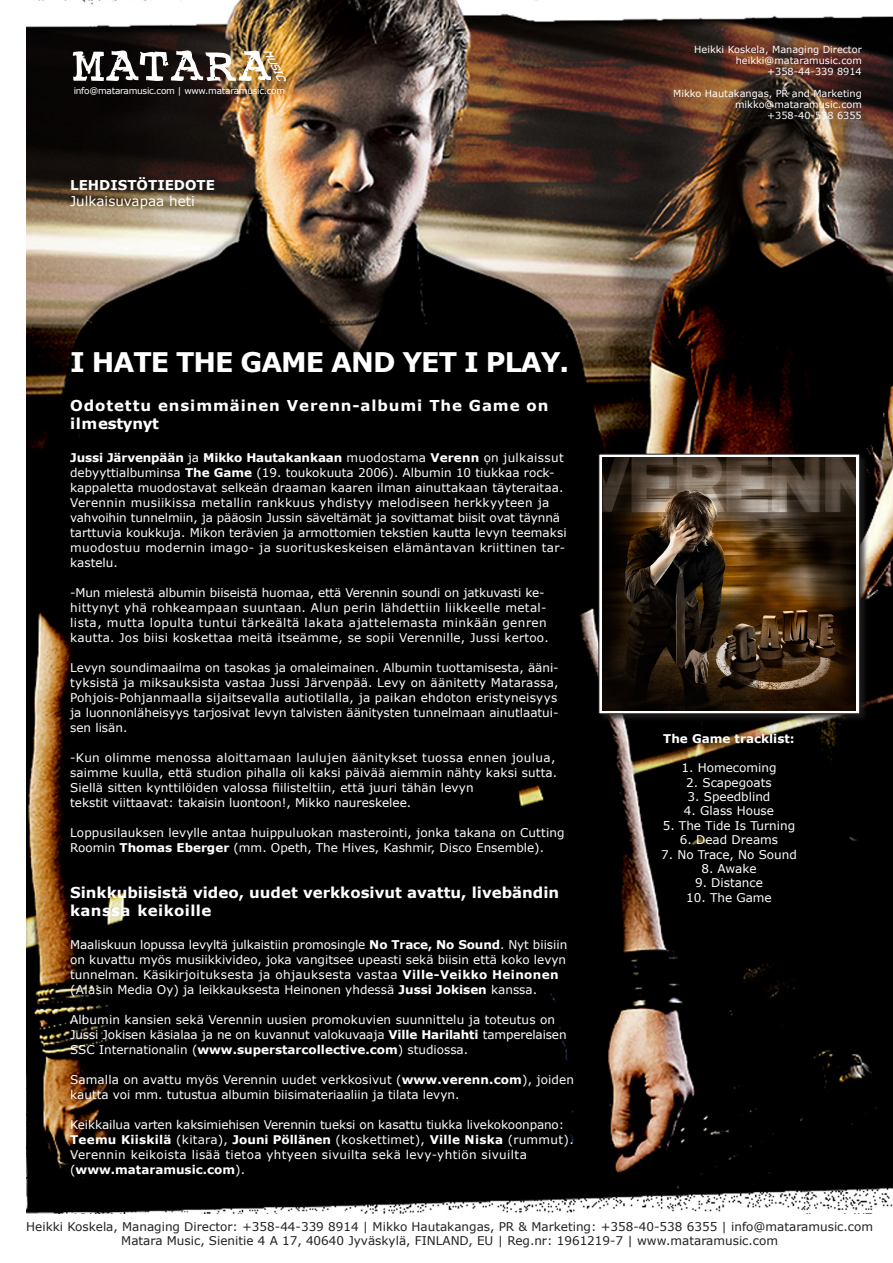
<style>
.page{position:relative;width:893px;height:1263px;background:#fff}
.page>*{position:absolute;margin:0;border:0;box-sizing:border-box;transform-origin:0 0}
.t1{font:57px "Crud";letter-spacing:.02em;color:#fff}
.t2{font:700 27px "Verdana";letter-spacing:-.04em;color:#fff}
.t3{font:700 15px/18px "Verdana";color:#fff}
.t4{font:700 15px/18px "Verdana";letter-spacing:.06em;color:#fff}
.t5{font:13.5px "Verdana";color:#fff}
.t6{font:700 13.5px "Verdana";color:#fff}
.t7{font:12px/15px "Verdana";color:#fff}
.t8{font:12px/15px "Verdana";letter-spacing:.02em;color:#fff}
.t9{font:12px/14.4px "Verdana";color:#231f20;text-align:center}
.t10{font:700 12px "Verdana";color:#fff}
.t11{font:italic 11.4px "White Rabbit";color:#fff;scale:1.15 1}
.t12{font:9.75px/11.1px "Verdana";color:#fff;text-align:right}
.t13{font:9px "Verdana";letter-spacing:-.03em;color:#fff}
.s1{font-weight:700}
</style>
<div class="page">
<img style="left:27px;top:0;width:866px;height:1214px">
<div style="left:597px;top:453px;width:273px;height:271px;background:#231f20;opacity:.75"></div>
<svg style="left:600px;top:456px;width:258px;height:256px"></svg>
<img style="left:603px;top:457px;width:252px;height:253px">
<div style="left:598px;top:454px;width:262px;height:260px;border:1px solid #231f20"></div>
<p class="t11" style="left:270px;top:47px;width:31px;rotate:63deg">MUSIC</p>
<p class="t12" style="left:694px;top:43px;width:169px">Heikki Koskela, Managing Director heikki@mataramusic.com +358-44-339 8914</p>
<p class="t12" style="left:673px;top:88px;width:190px">Mikko Hautakangas, PR and Marketing mikko@mataramusic.com +358-40-538 6355</p>
<h1 class="t1" style="left:72px;top:34px;width:200px">MATARA</h1>
<p class="t13" style="left:74px;top:85px;width:213px">info@mataramusic.com | www.mataramusic.com</p>
<p class="t6" style="left:70px;top:176px;width:146px">LEHDISTÖTIEDOTE</p>
<p class="t5" style="left:70px;top:193px;width:126px">Julkaisuvapaa heti</p>
<h2 class="t2" style="left:70px;top:345px;width:501px">I HATE THE GAME AND YET I PLAY.</h2>
<p class="t4" style="left:70px;top:396px;width:480px">Odotettu ensimmäinen Verenn-albumi The Game on ilmestynyt</p>
<p class="t7" style="left:70px;top:450px;width:498px"><span class="s1">Jussi Järvenpään</span> ja <span class="s1">Mikko Hautakankaan</span> muodostama <span class="s1">Verenn</span> on julkaissut debyyttialbuminsa <span class="s1">The Game</span> (19. toukokuuta 2006). Albumin 10 tiukkaa rock&shy;kappaletta muodostavat selkeän draaman kaaren ilman ainuttakaan täyteraitaa.<br>Verennin musiikissa metallin rankkuus yhdistyy melodiseen herkkyyteen ja vahvoihin tunnelmiin, ja pääosin Jussin säveltämät ja sovittamat biisit ovat täynnä tarttuvia koukkuja. Mikon terävien ja armottomien tekstien kautta levyn teemaksi muodostuu modernin imago- ja suorituskeskeisen elämäntavan kriittinen tar&shy;kastelu.</p>
<p class="t8" style="left:70px;top:585px;width:480px">-Mun mielestä albumin biiseistä huomaa, että Verennin soundi on jatkuvasti ke&shy;hittynyt yhä rohkeampaan suuntaan. Alun perin lähdettiin liikkeelle metal&shy;lista, mutta lopulta tuntui tärkeältä lakata ajattelemasta minkään genren kautta. Jos biisi koskettaa meitä itseämme, se sopii Verennille, Jussi kertoo.</p>
<p class="t7" style="left:70px;top:660px;width:490px;text-align:justify">Levyn soundimaailma on tasokas ja omaleimainen. Albumin tuottamisesta, ääni&shy;tyksistä ja miksauksista vastaa Jussi Järvenpää. Levy on äänitetty Matarassa, Pohjois-Pohjanmaalla sijaitsevalla autiotilalla, ja paikan ehdoton eristyneisyys ja luonnonläheisyys tarjosivat levyn talvisten äänitysten tunnelmaan ainutlaatui&shy;sen lisän.</p>
<p class="t7" style="left:70px;top:750px;width:489px">-Kun olimme menossa aloittamaan laulujen äänitykset tuossa ennen joulua, saimme kuulla, että studion pihalla oli kaksi päivää aiemmin nähty kaksi sutta.<br>Siellä sitten kynttilöiden valossa fiilisteltiin, että juuri tähän levyn<br>tekstit viittaavat: takaisin luontoon!, Mikko naureskelee.</p>
<p class="t7" style="left:70px;top:825px;width:496px">Loppusilauksen levylle antaa huippuluokan masterointi, jonka takana on Cutting<br>Roomin <span class="s1">Thomas Eberger</span> (mm. Opeth, The Hives, Kashmir, Disco Ensemble).</p>
<p class="t3" style="left:70px;top:883px;width:491px">Sinkkubiisistä video, uudet verkkosivut avattu, livebändin kanssa keikoille</p>
<p class="t7" style="left:70px;top:937px;width:499px">Maaliskuun lopussa levyltä julkaistiin promosingle <span class="s1">No Trace, No Sound</span>. Nyt biisiin on kuvattu myös musiikkivideo, joka vangitsee upeasti sekä biisin että koko levyn tunnelman. Käsikirjoituksesta ja ohjauksesta vastaa <span class="s1">Ville-Veikko Heinonen </span>(Alasin Media Oy) ja leikkauksesta Heinonen yhdessä <span class="s1">Jussi Jokisen</span> kanssa.</p>
<p class="t7" style="left:70px;top:1012px;width:498px">Albumin kansien sekä Verennin uusien promokuvien suunnittelu ja toteutus on<br>Jussi Jokisen käsialaa ja ne on kuvannut valokuvaaja <span class="s1">Ville Harilahti</span> tamperelaisen<br>SSC Internationalin (<span class="s1">www.superstarcollective.com</span>) studiossa.</p>
<p class="t7" style="left:70px;top:1072px;width:505px">Samalla on avattu myös Verennin uudet verkkosivut (<span class="s1">www.verenn.com</span>), joiden kautta voi mm. tutustua albumin biisimateriaaliin ja tilata levyn.</p>
<p class="t7" style="left:70px;top:1117px;width:505px">Keikkailua varten kaksimiehisen Verennin tueksi on kasattu tiukka livekokoonpano:<br><span class="s1">Teemu Kiiskilä</span> (kitara), <span class="s1">Jouni Pöllänen</span> (koskettimet), <span class="s1">Ville Niska</span> (rummut).<br>Verennin keikoista lisää tietoa yhtyeen sivuilta sekä levy-yhtiön sivuilta (<span class="s1">www.mataramusic.com</span>).</p>
<p class="t10" style="left:663px;top:731px;width:133px">The Game tracklist:</p>
<p class="t7" style="left:681px;top:760px;width:96px">1. Homecoming</p>
<p class="t7" style="left:686px;top:774px;width:87px">2. Scapegoats</p>
<p class="t7" style="left:688px;top:789px;width:84px">3. Speedblind</p>
<p class="t7" style="left:684px;top:803px;width:92px">4. Glass House</p>
<p class="t7" style="left:663px;top:817px;width:134px">5. The Tide Is Turning</p>
<p class="t7" style="left:680px;top:832px;width:100px">6. Dead Dreams</p>
<p class="t7" style="left:661px;top:846px;width:137px">7. No Trace, No Sound</p>
<p class="t7" style="left:701px;top:861px;width:57px">8. Awake</p>
<p class="t7" style="left:695px;top:875px;width:69px">9. Distance</p>
<p class="t7" style="left:686px;top:889px;width:87px">10. The Game</p>
<p class="t9" style="left:26px;top:1219px;width:848px">Heikki Koskela, Managing Director: +358-44-339 8914 | Mikko Hautakangas, PR &amp; Marketing: +358-40-538 6355 | info@mataramusic.com<br>Matara Music, Sienitie 4 A 17, 40640 Jyväskylä, FINLAND, EU | Reg.nr: 1961219-7 | www.mataramusic.com</p>
</div>
